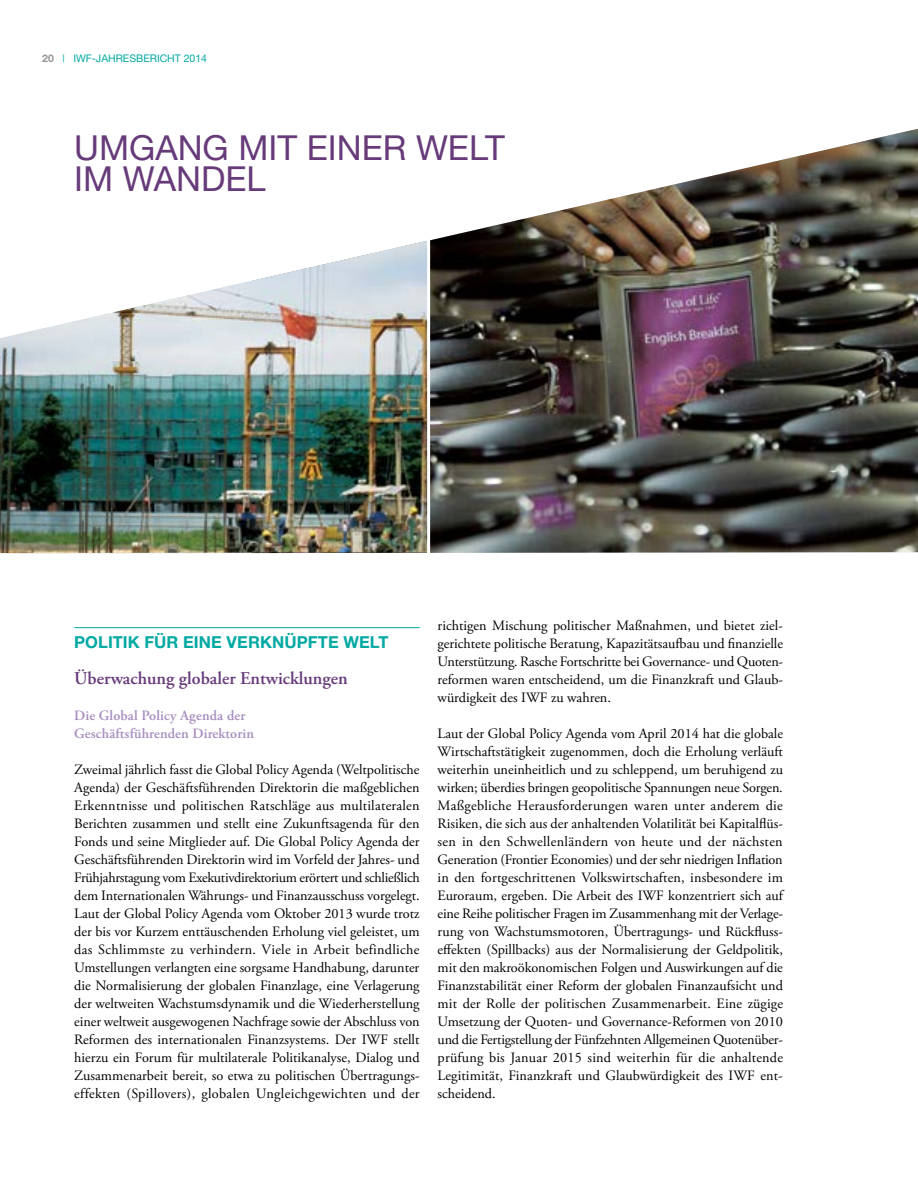
<style>
.page{position:relative;width:918px;height:1188px;background:#fff}
.page>*{position:absolute;margin:0;border:0;box-sizing:border-box;transform-origin:0 0}
.t1{font:34.5px/31.5px "Helvetica Neue";color:#673b7a}
.t2{font:600 18px "Adobe Garamond Pro";color:#673b7a}
.t3{font:700 16.5px "Helvetica Neue";letter-spacing:.005em;color:#00a9a2}
.t4{font:14.25px/18px "Adobe Garamond Pro";color:#000;text-align:justify}
.t5{font:600 14.25px/18px "Adobe Garamond Pro";letter-spacing:.01em;color:#a78ec0}
.t6{font:10.5px "Helvetica Neue";color:#00a9a2}
.s1{font-weight:700;color:#939598}
</style>
<div class="page">
<hr style="left:74px;top:627px;width:346px;height:1px;background:#00a9a2">
<img style="left:430px;top:129px;width:488px;height:424px">
<img style="left:0;top:240px;width:427px;height:313px">
<p class="t6" style="left:42px;top:52px;width:166px"><span class="s1">20</span> | IWF-JAHRESBERICHT 2014</p>
<h1 class="t1" style="left:74px;top:131px;width:432px">UMGANG MIT EINER WELT<br>IM WANDEL</h1>
<p class="t3" style="left:74px;top:632px;width:316px">POLITIK FÜR EINE VERKNÜPFTE WELT</p>
<p class="t2" style="left:74px;top:668px;width:275px">Überwachung globaler Entwicklungen</p>
<p class="t5" style="left:74px;top:707px;width:181px">Die Global Policy Agenda der<br>Geschäftsführenden Direktorin</p>
<p class="t4" style="left:74px;top:761px;width:347px">Zweimal jährlich fasst die Global Policy Agenda (Weltpolitische Agenda) der Geschäftsführenden Direktorin die maßgeblichen Erkenntnisse und politischen Ratschläge aus multilateralen Berichten zusammen und stellt eine Zukunftsagenda für den Fonds und seine Mitglieder auf. Die Global Policy Agenda der Geschäftsführenden Direktorin wird im Vorfeld der Jahres- und Frühjahrstagung vom Exekutivdirektorium erörtert und schließlich dem Internationalen Währungs- und Finanzausschuss vorgelegt.<br>Laut der Global Policy Agenda vom Oktober 2013 wurde trotz der bis vor Kurzem enttäuschenden Erholung viel geleistet, um das Schlimmste zu verhindern. Viele in Arbeit befindliche Umstellungen verlangten eine sorgsame Handhabung, darunter die Normalisierung der globalen Finanzlage, eine Verlagerung der weltweiten Wachstumsdynamik und die Wiederherstellung einer weltweit ausgewogenen Nachfrage sowie der Abschluss von Reformen des internationalen Finanzsystems. Der IWF stellt hierzu ein Forum für multilaterale Politikanalyse, Dialog und Zusammenarbeit bereit, so etwa zu politischen Übertragungs&shy;effekten (Spillovers), globalen Ungleichgewichten und der</p>
<p class="t4" style="left:438px;top:617px;width:347px">richtigen Mischung politischer Maßnahmen, und bietet ziel&shy;gerichtete politische Beratung, Kapazitätsaufbau und finanzielle Unterstützung. Rasche Fortschritte bei Governance- und Quoten&shy;reformen waren entscheidend, um die Finanzkraft und Glaub&shy;würdigkeit des IWF zu wahren.</p>
<p class="t4" style="left:438px;top:725px;width:347px;text-align:left">Laut der Global Policy Agenda vom April 2014 hat die globale Wirtschaftstätigkeit zugenommen, doch die Erholung verläuft weiterhin uneinheitlich und zu schleppend, um beruhigend zu wirken; überdies bringen geopolitische Spannungen neue Sorgen.<br>Maßgebliche Herausforderungen waren unter anderem die Risiken, die sich aus der anhaltenden Volatilität bei Kapitalflüs&shy;sen in den Schwellenländern von heute und der nächsten Generation (Frontier Economies) und der sehr niedrigen Inflation in den fortgeschrittenen Volkswirtschaften, insbesondere im Euroraum, ergeben. Die Arbeit des IWF konzentriert sich auf eine Reihe politischer Fragen im Zusammenhang mit der Verlage&shy;rung von Wachstumsmotoren, Übertragungs- und Rückfluss&shy;effekten (Spillbacks) aus der Normalisierung der Geldpolitik, mit den makroökonomischen Folgen und Auswirkungen auf die Finanzstabilität einer Reform der globalen Finanzaufsicht und mit der Rolle der politischen Zusammenarbeit. Eine zügige Umsetzung der Quoten- und Governance-Reformen von 2010 und die Fertigstellung der Fünfzehnten Allgemeinen Quotenüber&shy;prüfung bis Januar 2015 sind weiterhin für die anhaltende Legitimität, Finanzkraft und Glaubwürdigkeit des IWF ent-- scheidend.</p>
</div>
